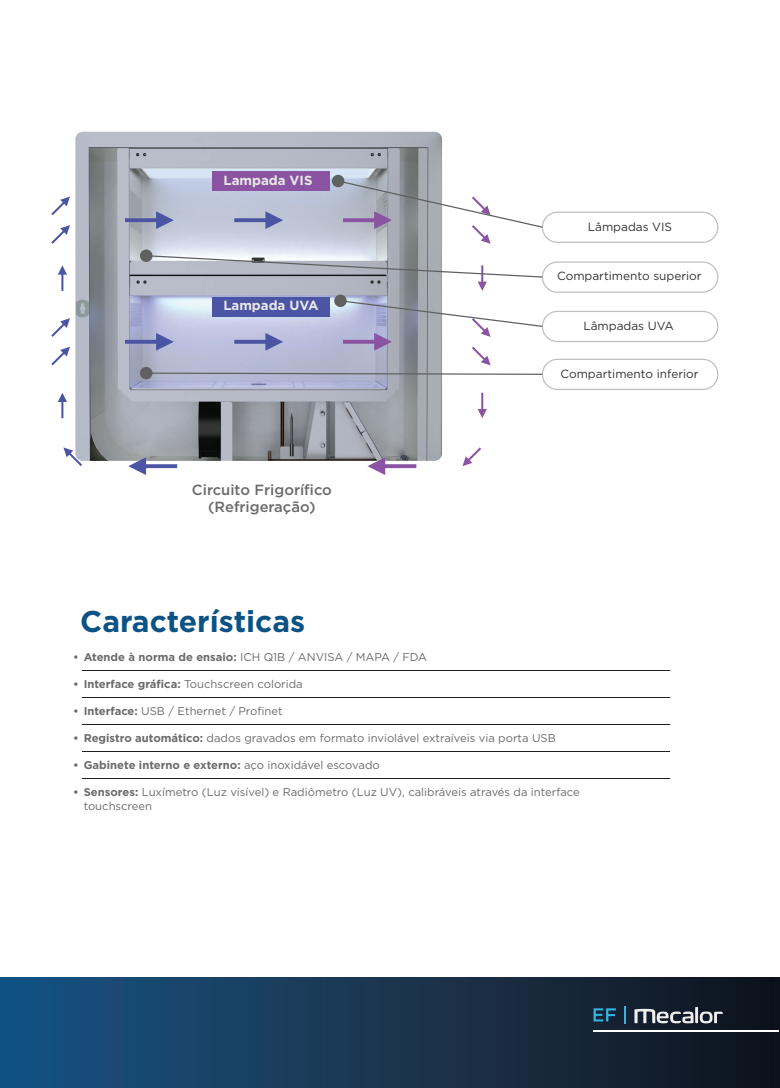
<style>
.page{position:relative;width:780px;height:1088px;background:#fff}
.page>*{position:absolute;margin:0;border:0;box-sizing:border-box;transform-origin:0 0}
.t1{font:700 30px "Gotham";color:#0c5285}
.t2{font:500 14.75px/17.6px "Gotham";color:#6b6b6b;text-align:center}
.t3{font:700 13.25px "Gotham";color:#e7e9e6}
.t4{font:11.88px "Gotham";color:#333334}
.t5{font:11.25px/13.5px "Gotham";color:#6b6b6b}
.t6{font:700 11.25px "Gotham";color:#6b6b6b}
.s1{font-weight:400}
.s2{font-weight:700}
</style>
<div class="page">
<div style="left:1px;top:978px;width:778px;height:110px;background:linear-gradient(to right,#195483,#14141c)"></div>
<svg style="left:593px;top:1008px;width:22px;height:13px"></svg>
<svg style="left:624px;top:1006px;width:2px;height:18px"></svg>
<svg style="left:634px;top:1007px;width:89px;height:16px"></svg>
<hr style="left:593px;top:1030px;width:186px;height:2px;background:#fff">
<hr style="left:82px;top:670px;width:588px;height:1px;background:#231f20">
<hr style="left:82px;top:697px;width:588px;height:1px;background:#231f20">
<hr style="left:82px;top:724px;width:588px;height:1px;background:#231f20">
<hr style="left:82px;top:751px;width:588px;height:1px;background:#231f20">
<hr style="left:82px;top:778px;width:588px;height:1px;background:#231f20">
<img style="left:75px;top:132px;width:367px;height:329px">
<div style="left:212px;top:297px;width:117px;height:19px;background:#4c55a4"></div>
<div style="left:212px;top:171px;width:117px;height:20px;background:#8a54a2"></div>
<svg style="left:234px;top:211px;width:49px;height:18px"></svg>
<svg style="left:367px;top:457px;width:49px;height:18px"></svg>
<svg style="left:51px;top:225px;width:19px;height:19px"></svg>
<svg style="left:51px;top:197px;width:19px;height:18px"></svg>
<svg style="left:51px;top:347px;width:19px;height:18px"></svg>
<svg style="left:51px;top:318px;width:19px;height:19px"></svg>
<svg style="left:125px;top:211px;width:49px;height:18px"></svg>
<svg style="left:462px;top:447px;width:19px;height:19px"></svg>
<svg style="left:128px;top:457px;width:49px;height:18px"></svg>
<svg style="left:58px;top:393px;width:9px;height:25px"></svg>
<svg style="left:58px;top:265px;width:9px;height:26px"></svg>
<svg style="left:63px;top:447px;width:19px;height:19px"></svg>
<div style="left:332px;top:175px;width:12px;height:12px;background:#5f6161;border-radius:50%"></div>
<div style="left:140px;top:249px;width:12px;height:13px;background:#5f6161;border-radius:50%"></div>
<div style="left:334px;top:295px;width:13px;height:12px;background:#5f6161;border-radius:50%"></div>
<svg style="left:338px;top:180px;width:380px;height:64px"></svg>
<svg style="left:146px;top:255px;width:572px;height:38px"></svg>
<svg style="left:125px;top:300px;width:593px;height:118px"></svg>
<p class="t3" style="left:223px;top:171px;width:90px">Lampada VIS</p>
<p class="t3" style="left:223px;top:297px;width:97px">Lampada UVA</p>
<h2 class="t2" style="left:192px;top:480px;width:141px">Circuito Frigorífico (Refrigeração)</h2>
<p class="t4" style="left:588px;top:219px;width:86px">Lâmpadas VIS</p>
<p class="t4" style="left:557px;top:268px;width:146px">Compartimento superior</p>
<p class="t4" style="left:583px;top:318px;width:92px">Lâmpadas UVA</p>
<p class="t4" style="left:560px;top:366px;width:140px">Compartimento inferior</p>
<h1 class="t1" style="left:80px;top:601px;width:226px">Características</h1>
<p class="t6" style="left:73px;top:650px;width:355px">• Atende à norma de ensaio: <span class="s1">ICH Q1B / ANVISA / MAPA / FDA</span></p>
<p class="t5" style="left:73px;top:677px;width:231px"><span class="s2">• Interface gráfica:</span> Touchscreen colorida</p>
<p class="t5" style="left:73px;top:704px;width:211px"><span class="s2">• Interface:</span> USB / Ethernet / Profinet</p>
<p class="t5" style="left:73px;top:731px;width:484px"><span class="s2">• Registro automático:</span> dados gravados em formato inviolável extraíveis via porta USB</p>
<p class="t6" style="left:73px;top:758px;width:308px">• Gabinete interno e externo: <span class="s1">aço inoxidável escovado</span></p>
<p class="t5" style="left:84px;top:785px;width:497px;text-indent:-11px"><span class="s2">• Sensores:</span> Luxímetro (Luz visível) e Radiômetro (Luz UV), calibráveis através da interface touchscreen</p>
</div>
